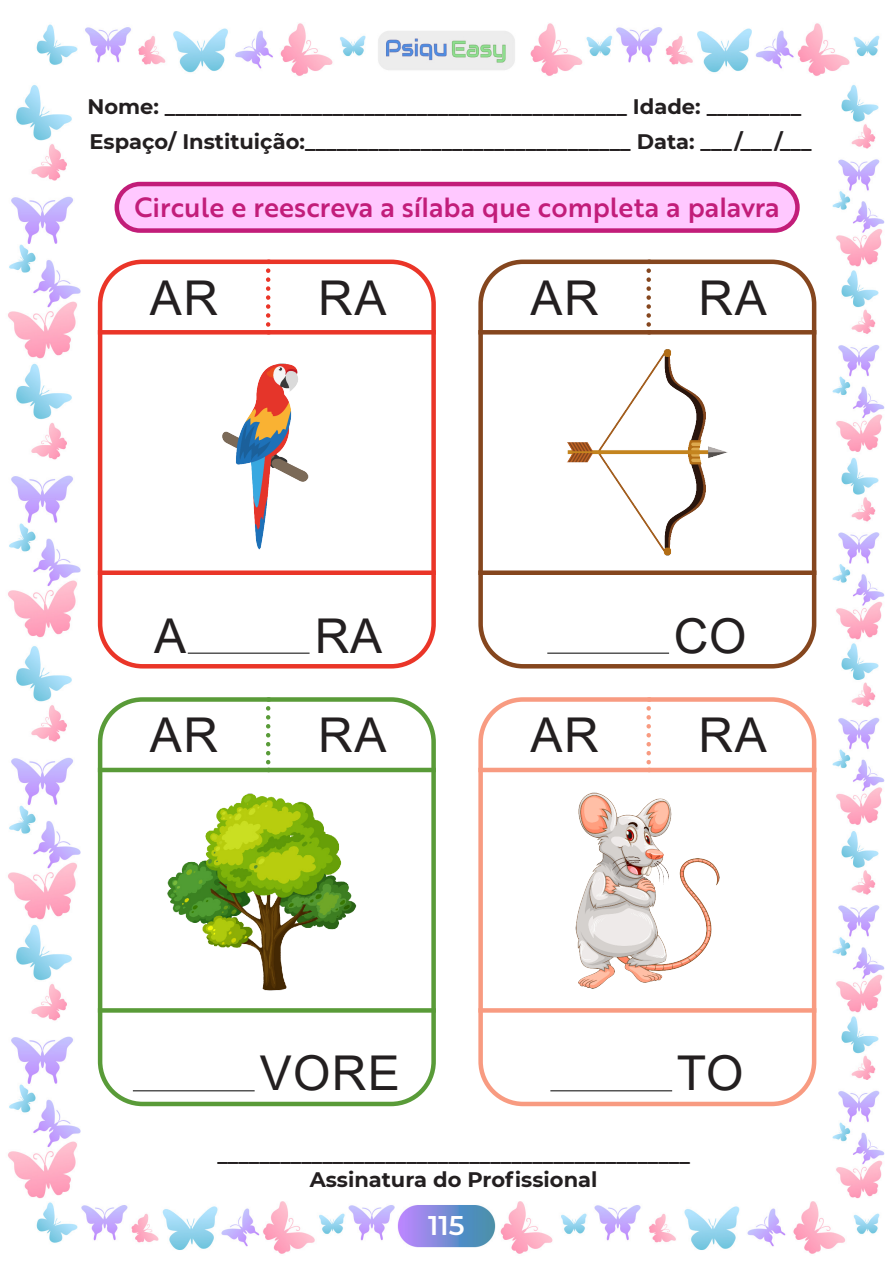
<style>
.page{position:relative;width:893px;height:1263px;background:#fff}
.page>*{position:absolute;margin:0;border:0;box-sizing:border-box;transform-origin:0 0}
.Corpo_de_texto{font:48px "Arial";letter-spacing:.035em;color:#231f20}
.Textos_Título{font:500 27px "Brother 1816";color:#c21d7a}
.t1{font:600 27px "Montserrat";color:#fff}
.t2{font:700 21px "Montserrat";color:#231f20}
</style>
<div class="page">
<img style="left:8px;top:23px;width:877px;height:1231px">
<div style="left:117px;top:184px;width:680px;height:47px;background:#ffc8ff;border-radius:23px"></div>
<div style="left:115px;top:182px;width:685px;height:51px;border:4px solid #c21d79;border-radius:23px"></div>
<div style="left:478px;top:1008px;width:338px;height:5px;background:#f89b81"></div>
<hr style="left:478px;top:768px;width:338px;height:4px;background:#f89b81">
<div style="left:98px;top:1008px;width:338px;height:5px;background:#599b38"></div>
<hr style="left:98px;top:768px;width:338px;height:4px;background:#599b38">
<div style="left:478px;top:570px;width:338px;height:5px;background:#85461e"></div>
<div style="left:478px;top:330px;width:338px;height:5px;background:#85461e"></div>
<div style="left:98px;top:570px;width:338px;height:5px;background:#ea3528"></div>
<div style="left:98px;top:330px;width:338px;height:5px;background:#ea3528"></div>
<img style="left:556px;top:784px;width:182px;height:212px">
<img style="left:161px;top:784px;width:212px;height:212px">
<hr style="left:550px;top:1090px;width:122px;height:1px;background:#000">
<svg style="left:646px;top:708px;width:5px;height:60px"></svg>
<hr style="left:133px;top:1090px;width:122px;height:1px;background:#000">
<svg style="left:266px;top:708px;width:4px;height:60px"></svg>
<img style="left:562px;top:346px;width:171px;height:212px">
<hr style="left:547px;top:653px;width:122px;height:1px;background:#000">
<svg style="left:646px;top:271px;width:5px;height:64px"></svg>
<img style="left:217px;top:346px;width:102px;height:212px">
<hr style="left:188px;top:653px;width:122px;height:1px;background:#000">
<svg style="left:266px;top:271px;width:4px;height:64px"></svg>
<div style="left:98px;top:260px;width:338px;height:408px;border:4px solid #ea3528;border-radius:43px"></div>
<div style="left:98px;top:697px;width:338px;height:409px;border:4px solid #599b38;border-radius:43px"></div>
<div style="left:478px;top:260px;width:338px;height:408px;border:4px solid #85461e;border-radius:43px"></div>
<div style="left:478px;top:697px;width:338px;height:409px;border:4px solid #f89b81;border-radius:43px"></div>
<p class="t2" style="left:87px;top:91px;width:715px">Nome: ____________________________________________ Idade: _________</p>
<p class="t2" style="left:90px;top:126px;width:723px">Espaço/ Instituição:_______________________________ Data: ___/___/___</p>
<p class="Textos_Título" style="left:135px;top:187px;width:647px">Circule e reescreva a sílaba que completa a palavra</p>
<p class="Corpo_de_texto" style="left:150px;top:265px;width:70px">AR</p>
<p class="Corpo_de_texto" style="left:318px;top:265px;width:70px">RA</p>
<p class="Corpo_de_texto" style="left:530px;top:265px;width:70px">AR</p>
<p class="Corpo_de_texto" style="left:699px;top:265px;width:70px">RA</p>
<p class="Corpo_de_texto" style="left:154px;top:603px;width:34px">A</p>
<p class="Corpo_de_texto" style="left:315px;top:603px;width:69px">RA</p>
<p class="Corpo_de_texto" style="left:674px;top:603px;width:74px">CO</p>
<p class="Corpo_de_texto" style="left:150px;top:702px;width:70px">AR</p>
<p class="Corpo_de_texto" style="left:318px;top:702px;width:70px">RA</p>
<p class="Corpo_de_texto" style="left:530px;top:702px;width:70px">AR</p>
<p class="Corpo_de_texto" style="left:699px;top:702px;width:70px">RA</p>
<p class="Corpo_de_texto" style="left:260px;top:1040px;width:142px">VORE</p>
<p class="Corpo_de_texto" style="left:677px;top:1040px;width:68px">TO</p>
<p class="t2" style="left:217px;top:1139px;width:474px">_____________________________________________</p>
<p class="t2" style="left:310px;top:1164px;width:289px">Assinatura do Profissional</p>
<p class="t1" style="left:428px;top:1206px;width:38px">115</p>
</div>
